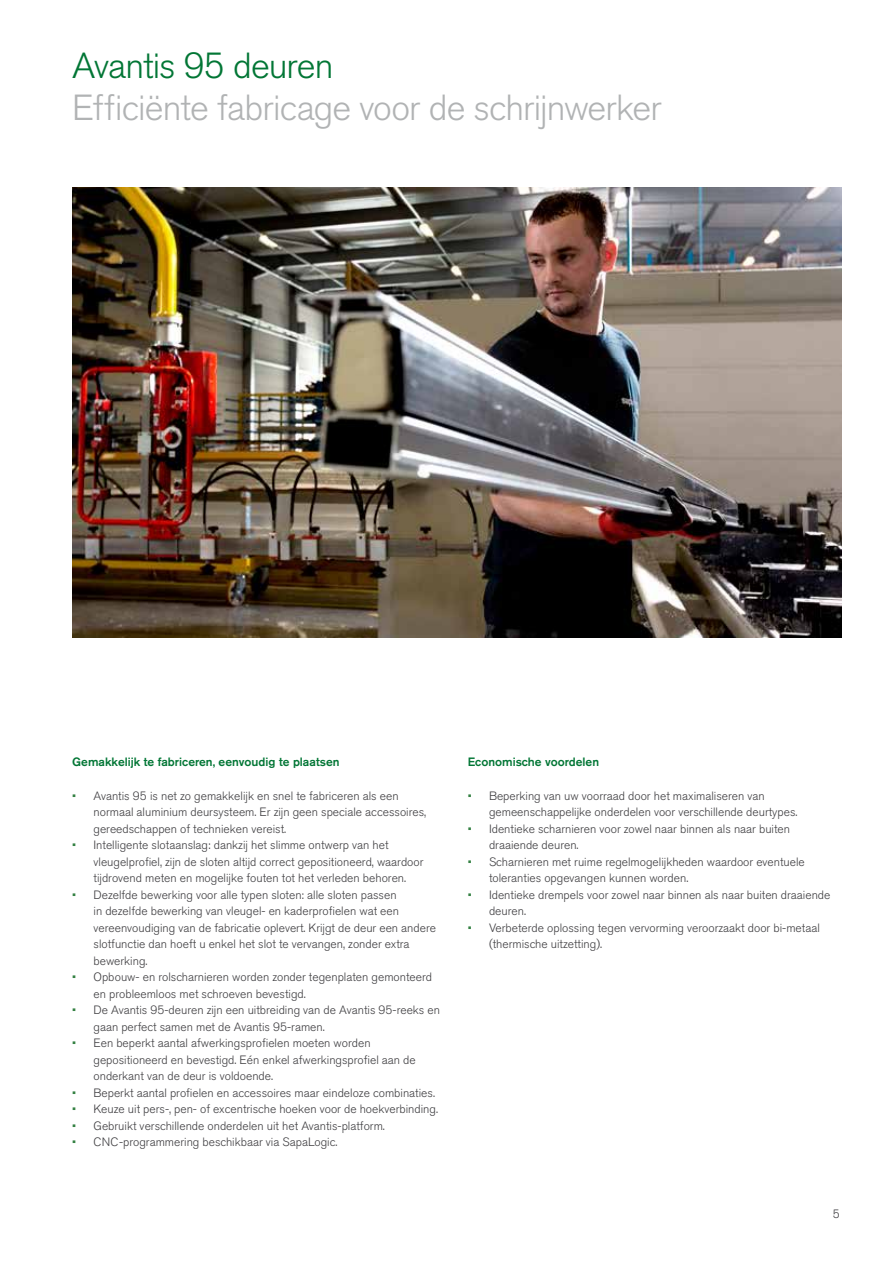
<style>
.page{position:relative;width:893px;height:1263px;background:#fff}
.page>*{position:absolute;margin:0;border:0;box-sizing:border-box;transform-origin:0 0}
.t1{font:300 36px "Akzidenz Grotesk Pro";letter-spacing:-.025em;color:#b1b3b4}
.t2{font:300 36px "Akzidenz Grotesk Pro";letter-spacing:-.025em;color:#027635}
.t3{font:300 12px/16.5px "Akzidenz Grotesk Pro";color:#3e3d40}
.t4{font:500 12px "Akzidenz Grotesk Pro";color:#027635}
.s1{color:#348143}
</style>
<div class="page">
<img style="left:72px;top:187px;width:770px;height:451px">
<h1 class="t2" style="left:72px;top:42px;width:263px">Avantis 95 deuren</h1>
<h1 class="t1" style="left:72px;top:84px;width:591px">Efficiënte fabricage voor de schrijnwerker</h1>
<p class="t4" style="left:72px;top:754px;width:269px">Gemakkelijk te fabriceren, eenvoudig te plaatsen</p>
<p class="t3" style="left:94px;top:787px;width:334px;text-indent:-21px"><span class="s1">•</span> Avantis 95 is net zo gemakkelijk en snel te fabriceren als een normaal aluminium deursysteem. Er zijn geen speciale accessoires, gereedschappen of technieken vereist.</p>
<p class="t3" style="left:94px;top:837px;width:331px;text-indent:-21px"><span class="s1">•</span> Intelligente slotaanslag: dankzij het slimme ontwerp van het vleugelprofiel, zijn de sloten altijd correct gepositioneerd, waardoor tijdrovend meten en mogelijke fouten tot het verleden behoren.</p>
<p class="t3" style="left:94px;top:886px;width:344px;text-indent:-21px"><span class="s1">•</span> Dezelfde bewerking voor alle typen sloten: alle sloten passen<br>in dezelfde bewerking van vleugel- en kaderprofielen wat een vereenvoudiging van de fabricatie oplevert. Krijgt de deur een andere slotfunctie dan hoeft u enkel het slot te vervangen, zonder extra bewerking.</p>
<p class="t3" style="left:94px;top:969px;width:340px;text-indent:-21px"><span class="s1">•</span> Opbouw- en rolscharnieren worden zonder tegenplaten gemonteerd en probleemloos met schroeven bevestigd.</p>
<p class="t3" style="left:94px;top:1002px;width:348px;text-indent:-21px"><span class="s1">•</span> De Avantis 95-deuren zijn een uitbreiding van de Avantis 95-reeks en gaan perfect samen met de Avantis 95-ramen.</p>
<p class="t3" style="left:94px;top:1035px;width:324px;text-indent:-21px"><span class="s1">•</span> Een beperkt aantal afwerkingsprofielen moeten worden gepositioneerd en bevestigd. Eén enkel afwerkingsprofiel aan de onderkant van de deur is voldoende.</p>
<p class="t3" style="left:72px;top:1084px;width:364px"><span class="s1">•</span> Beperkt aantal profielen en accessoires maar eindeloze combinaties.</p>
<p class="t3" style="left:72px;top:1101px;width:367px"><span class="s1">•</span> Keuze uit pers-, pen- of excentrische hoeken voor de hoekverbinding.</p>
<p class="t3" style="left:72px;top:1117px;width:314px"><span class="s1">•</span> Gebruikt verschillende onderdelen uit het Avantis-platform.</p>
<p class="t3" style="left:72px;top:1134px;width:267px"><span class="s1">•</span> CNC-programmering beschikbaar via SapaLogic.</p>
<p class="t4" style="left:468px;top:754px;width:133px">Economische voordelen</p>
<p class="t3" style="left:489px;top:787px;width:310px;text-indent:-21px"><span class="s1">•</span> Beperking van uw voorraad door het maximaliseren van gemeenschappelijke onderdelen voor verschillende deurtypes.</p>
<p class="t3" style="left:489px;top:820px;width:303px;text-indent:-21px"><span class="s1">•</span> Identieke scharnieren voor zowel naar binnen als naar buiten draaiende deuren.</p>
<p class="t3" style="left:489px;top:853px;width:317px;text-indent:-21px"><span class="s1">•</span> Scharnieren met ruime regelmogelijkheden waardoor eventuele toleranties opgevangen kunnen worden.</p>
<p class="t3" style="left:489px;top:886px;width:343px;text-indent:-21px"><span class="s1">•</span> Identieke drempels voor zowel naar binnen als naar buiten draaiende deuren.</p>
<p class="t3" style="left:489px;top:919px;width:332px;text-indent:-21px"><span class="s1">•</span> Verbeterde oplossing tegen vervorming veroorzaakt door bi-metaal (thermische uitzetting).</p>
<p class="t3" style="left:833px;top:1205px;width:8px">5</p>
</div>
